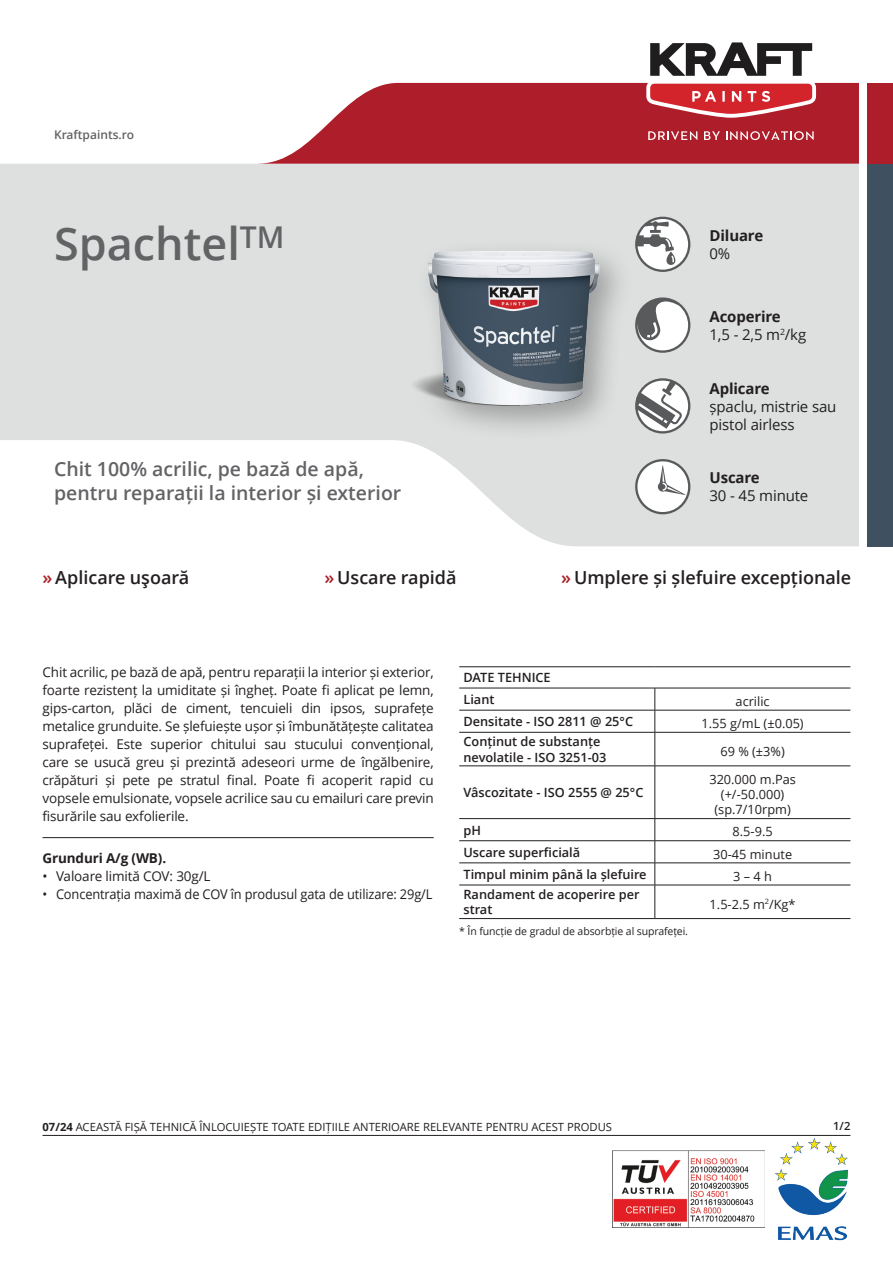
<style>
.page{position:relative;width:893px;height:1263px;background:#fff}
.page>*{position:absolute;margin:0;border:0;box-sizing:border-box;transform-origin:0 0}
.t1{font:600 45px "Open Sans";color:#636366}
.t2{font:600 19.5px/23.4px "Open Sans";color:#636366}
.t3{font:600 18px "Open Sans";color:#231f20}
.t4{font:15px/18px "Open Sans";letter-spacing:-.01em;color:#231f20}
.t5{font:700 15px "Open Sans";letter-spacing:-.01em;color:#231f20}
.t6{font:13.5px/18px "Open Sans";letter-spacing:-.01em;color:#231f20;text-align:justify}
.t7{font:13.5px "Open Sans";letter-spacing:-.01em;color:#231f20;scale:.95 1}
.t8{font:700 13.5px "Open Sans";letter-spacing:-.01em;color:#231f20}
.t9{font:600 12.75px/15.3px "Open Sans";color:#231f20}
.t10{font:12.75px/15.3px "Open Sans";color:#231f20;text-align:center}
.t11{font:600 12px "Open Sans";color:#636366}
.t12{font:11.25px "Open Sans";color:#231f20}
.t13{font:600 11.25px "Open Sans";color:#231f20}
.t14{font:10.5px "Open Sans";letter-spacing:-.01em;color:#231f20}
.s1{font-weight:700}
.s2{color:#a92228}
</style>
<div class="page">
<svg style="left:0;top:164px;width:859px;height:382px;fill:#dde0df"></svg>
<svg style="left:259px;top:83px;width:600px;height:81px;background:#b93d48"></svg>
<div style="left:867px;top:83px;width:26px;height:81px;background:#ae1d2a"></div>
<div style="left:867px;top:164px;width:26px;height:382px;background:#3f5160"></div>
<svg style="left:642px;top:42px;width:178px;height:80px"></svg>
<svg style="left:648px;top:131px;width:49px;height:9px"></svg>
<svg style="left:704px;top:131px;width:16px;height:9px"></svg>
<svg style="left:726px;top:131px;width:88px;height:9px"></svg>
<svg style="left:635px;top:297px;width:55px;height:56px"></svg>
<svg style="left:635px;top:459px;width:55px;height:55px"></svg>
<svg style="left:635px;top:378px;width:55px;height:55px"></svg>
<svg style="left:635px;top:217px;width:55px;height:55px"></svg>
<img style="left:612px;top:1150px;width:152px;height:77px">
<img style="left:775px;top:1138px;width:74px;height:103px">
<hr style="left:43px;top:1135px;width:807px;height:1px;background:#231f20">
<img style="left:395px;top:209px;width:238px;height:238px">
<hr style="left:459px;top:688px;width:196px;height:1px;background:#231f20">
<hr style="left:655px;top:688px;width:195px;height:1px;background:#231f20">
<hr style="left:459px;top:710px;width:196px;height:1px;background:#231f20">
<hr style="left:655px;top:710px;width:195px;height:1px;background:#231f20">
<svg style="left:655px;top:688px;width:1px;height:44px"></svg>
<hr style="left:459px;top:732px;width:196px;height:1px;background:#231f20">
<hr style="left:655px;top:732px;width:195px;height:1px;background:#231f20">
<hr style="left:655px;top:732px;width:1px;height:34px;background:#231f20">
<hr style="left:459px;top:766px;width:196px;height:1px;background:#231f20">
<hr style="left:655px;top:766px;width:195px;height:1px;background:#231f20">
<hr style="left:655px;top:766px;width:1px;height:52px;background:#231f20">
<hr style="left:459px;top:818px;width:196px;height:1px;background:#231f20">
<hr style="left:655px;top:818px;width:195px;height:1px;background:#231f20">
<hr style="left:459px;top:840px;width:196px;height:1px;background:#231f20">
<hr style="left:655px;top:840px;width:195px;height:1px;background:#231f20">
<hr style="left:459px;top:863px;width:196px;height:1px;background:#231f20">
<hr style="left:655px;top:863px;width:195px;height:1px;background:#231f20">
<svg style="left:655px;top:819px;width:1px;height:66px"></svg>
<hr style="left:459px;top:885px;width:196px;height:1px;background:#231f20">
<hr style="left:655px;top:885px;width:195px;height:1px;background:#231f20">
<hr style="left:655px;top:885px;width:1px;height:33px;background:#231f20">
<hr style="left:459px;top:918px;width:196px;height:1px;background:#231f20">
<hr style="left:655px;top:918px;width:195px;height:1px;background:#231f20">
<hr style="left:459px;top:666px;width:196px;height:1px;background:#231f20">
<hr style="left:655px;top:666px;width:195px;height:1px;background:#231f20">
<hr style="left:43px;top:837px;width:391px;height:1px;background:#231f20">
<p class="t11" style="left:54px;top:126px;width:82px">Kraftpaints.ro</p>
<h1 class="t1" style="left:54px;top:213px;width:232px">Spachtel<sup>TM</sup></h1>
<h2 class="t2" style="left:54px;top:457px;width:349px">Chit 100% acrilic, pe bază de apă, pentru reparații la interior și exterior</h2>
<p class="t5" style="left:709px;top:225px;width:55px">Diluare</p>
<p class="t4" style="left:709px;top:244px;width:22px">0%</p>
<p class="t4" style="left:709px;top:307px;width:98px"><span class="s1">Acoperire<br></span>1,5 - 2,5 m<sup>2</sup>/kg</p>
<p class="t5" style="left:709px;top:378px;width:62px">Aplicare</p>
<p class="t4" style="left:709px;top:397px;width:128px">șpaclu, mistrie sau pistol airless</p>
<p class="t5" style="left:709px;top:467px;width:52px">Uscare</p>
<p class="t4" style="left:709px;top:487px;width:100px">30 - 45 minute</p>
<h3 class="t3" style="left:43px;top:565px;width:148px"><span class="s2">»</span>Aplicare uşoară</h3>
<h3 class="t3" style="left:324px;top:565px;width:134px"><span class="s2">»</span> Uscare rapidă</h3>
<h3 class="t3" style="left:561px;top:565px;width:291px"><span class="s2">»</span> Umplere și șlefuire excepționale</h3>
<p class="t6" style="left:43px;top:663px;width:393px">Chit acrilic, pe bază de apă, pentru reparații la interior și exterior, foarte rezistenț la umiditate și îngheț. Poate fi aplicat pe lemn, gips-carton, plăci de ciment, tencuieli din ipsos, suprafețe metalice grunduite. Se șlefuiește ușor și îmbunătățește calitatea suprafeței. Este superior chitului sau stucului convențional, care se usucă greu și prezintă adeseori urme de îngălbenire, crăpături și pete pe stratul final. Poate fi acoperit rapid cu vopsele emulsionate, vopsele acrilice sau cu emailuri care previn fisurările sau exfolierile.</p>
<p class="t8" style="left:43px;top:849px;width:125px">Grunduri A/g (WB).</p>
<p class="t6" style="left:43px;top:867px;width:170px">• Valoare limită COV: 30g/L</p>
<p class="t7" style="left:43px;top:885px;width:412px">• Concentrația maximă de COV în produsul gata de utilizare: 29g/L</p>
<p class="t9" style="left:463px;top:666px;width:89px;line-height:21.8px">DATE TEHNICE<br>Liant</p>
<p class="t10" style="left:736px;top:693px;width:36px">acrilic</p>
<p class="t9" style="left:463px;top:713px;width:171px">Densitate - ISO 2811 @ 25°C</p>
<p class="t10" style="left:702px;top:715px;width:104px">1.55 g/mL (±0.05)</p>
<p class="t9" style="left:463px;top:734px;width:144px">Conținut de substanțe nevolatile - ISO 3251-03</p>
<p class="t10" style="left:720px;top:743px;width:66px">69 % (±3%)</p>
<p class="t9" style="left:463px;top:784px;width:181px">Vâscozitate - ISO 2555 @ 25°C</p>
<p class="t10" style="left:709px;top:771px;width:88px">320.000 m.Pas (+/-50.000) (sp.7/10rpm)</p>
<p class="t9" style="left:463px;top:822px;width:19px">pH</p>
<p class="t10" style="left:733px;top:824px;width:42px">8.5-9.5</p>
<p class="t9" style="left:463px;top:844px;width:118px">Uscare superficială</p>
<p class="t10" style="left:713px;top:846px;width:80px">30-45 minute</p>
<p class="t9" style="left:463px;top:866px;width:185px">Timpul minim până la șlefuire</p>
<p class="t10" style="left:733px;top:868px;width:40px">3 – 4 h</p>
<p class="t9" style="left:463px;top:886px;width:178px">Randament de acoperire per strat</p>
<p class="t10" style="left:710px;top:896px;width:87px">1.5-2.5 m<sup>2</sup>/Kg*</p>
<p class="t14" style="left:459px;top:923px;width:230px">* În funcție de gradul de absorbție al suprafeței.</p>
<p class="t12" style="left:43px;top:1119px;width:571px"><span class="s1">07/24</span> ACEASTĂ FIȘĂ TEHNICĂ ÎNLOCUIEȘTE TOATE EDIȚIILE ANTERIOARE RELEVANTE PENTRU ACEST PRODUS</p>
<p class="t13" style="left:833px;top:1118px;width:19px">1/2</p>
</div>
